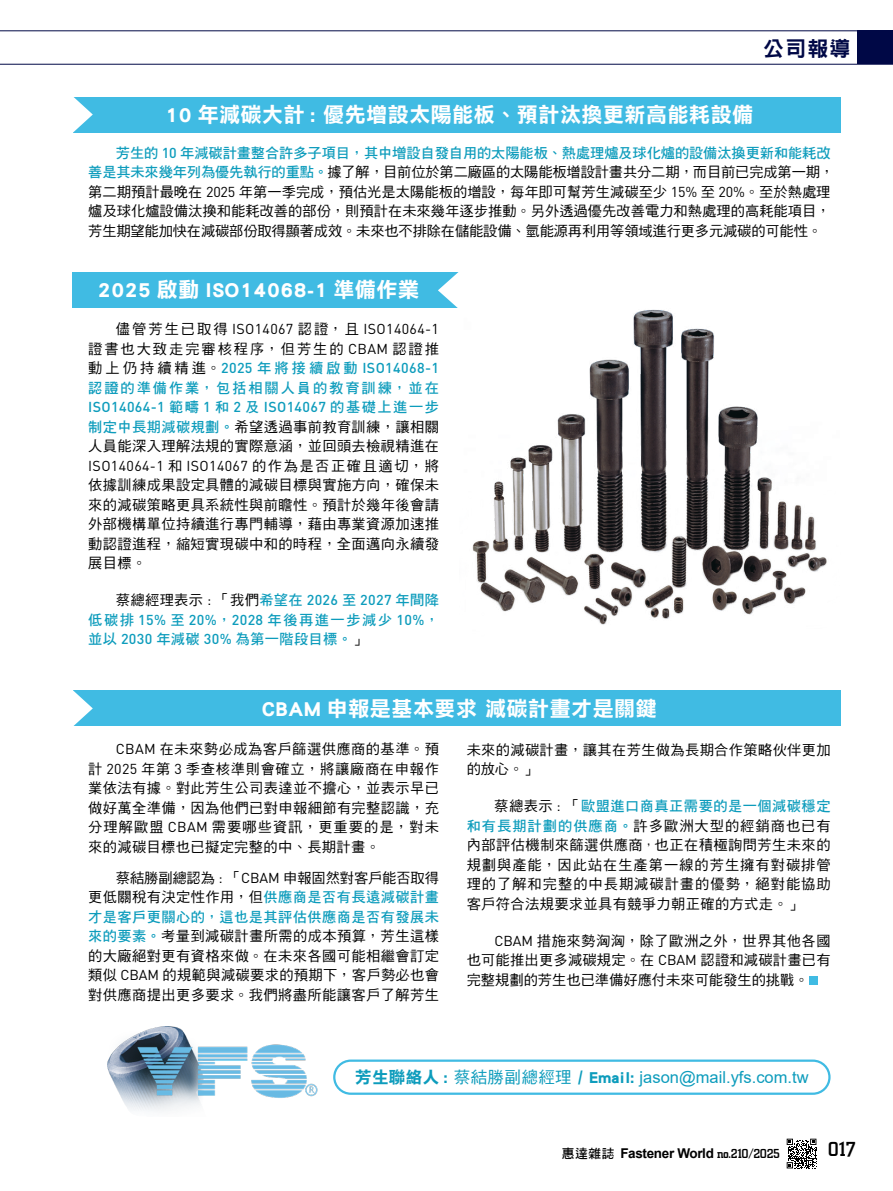
<style>
.page{position:relative;width:893px;height:1191px;background:#fff}
.page>*{position:absolute;margin:0;border:0;box-sizing:border-box;transform-origin:0 0}
.t1{font:21px "DF Li Hei Std W7";letter-spacing:.025em;color:#fff}
.t2{font:21px "DF Hei Std W9";color:#000846}
.t3{font:500 21px "City D";color:#000}
.t4{font:16.5px "Arial";color:#0d9cbc}
.t5{font:14.25px/19.5px "DF Hei Std W5";letter-spacing:.025em;color:#000;text-align:justify}
.t6{font:14.25px/19.5px "DF Hei Std W5";color:#000}
.t7{font:14.25px "DIN Pro";letter-spacing:.025em;color:#000}
.t8{font:500 14.25px "DIN Pro";letter-spacing:.025em;color:#0d9cbc}
.t9{font:14.25px "DF Hei Std W7";letter-spacing:-.01em;color:#0d9cbc}
.t10{font:14.25px/19.5px "DF Hei Std W7";letter-spacing:.065em;color:#0d9cbc}
.t11{font:14.25px/19.5px "DF Hei Std W5";letter-spacing:-.005em;color:#000;text-align:right}
.t12{font:14.25px "DF Hei Std W7";letter-spacing:.03em;color:#0d9cbc}
.t13{font:14.25px "DF Hei Std W5";letter-spacing:.135em;color:#000}
.t14{font:14.25px "DF Hei Std W7";letter-spacing:.135em;color:#0d9cbc}
.t15{font:700 13.5px "Arial";letter-spacing:-.025em;color:#000}
.s1{font-family:"DIN Pro";font-weight:500}
.s2{font-family:"DF Hei Std W7";color:#0d9cbc}
.s3{font-family:"DIN Pro"}
.s4{font-family:"DF Hei Std W5"}
.s5{font-family:"DF Hei Std W5";font-weight:400;color:#000}
.s6{font-family:"DF Hei Std W7";font-weight:400}
.s7{font-family:"DIN Pro";font-weight:500;color:#0d9cbc}
.s8{font-family:"DF Hei Std W5";color:#000}
.s9{font-family:"DIN Pro";color:#000}
.s10{font-size:11.25px}
.s11{font-family:"DF Li Hei Std W7"}
.s12{font-family:"DF Hei Std W7";font-weight:400;font-size:12.75px}
.s13{font-family:"City D";font-weight:500}
</style>
<div class="page">
<div style="left:74px;top:690px;width:767px;height:36px;background:#40bbe3"></div>
<svg style="left:73px;top:690px;width:20px;height:36px"></svg>
<div style="left:72px;top:273px;width:387px;height:35px;background:#40bbe3"></div>
<svg style="left:438px;top:272px;width:21px;height:36px"></svg>
<div style="left:74px;top:97px;width:767px;height:35px;background:#40bbe3"></div>
<div style="left:809px;top:975px;width:8px;height:9px;background:#40bbe3"></div>
<svg style="left:73px;top:97px;width:20px;height:36px"></svg>
<img style="left:472px;top:309px;width:355px;height:316px">
<img style="left:108px;top:1026px;width:210px;height:85px">
<div style="left:333px;top:1059px;width:498px;height:35px;border:2px solid #40bbe3;border-radius:17px"></div>
<div style="left:857px;top:31px;width:36px;height:33px;background:#000846"></div>
<hr style="left:0;top:64px;width:893px;height:1px;background:#000846">
<hr style="left:0;top:31px;width:893px;height:1px;background:#000846">
<svg style="left:787px;top:1138px;width:29px;height:30px"></svg>
<h1 class="t2" style="left:763px;top:37px;width:89px">公司報導</h1>
<h1 class="t1" style="left:166px;top:103px;width:589px">10 年減碳大計 : 優先增設太陽能板、預計汰換更新高能耗設備</h1>
<p class="t9" style="left:116px;top:145px;width:716px">芳生的 <span class="s1">10</span> 年減碳計畫整合許多子項目，其中增設自發自用的太陽能板、熱處理爐及球化爐的設備汰換更新和能耗改</p>
<p class="t6" style="left:88px;top:162px;width:747px"><span class="s2">善是其未來幾年列為優先執行的重點。</span>據了解，目前位於第二廠區的太陽能板增設計畫共分二期，而目前已完成第一期，第二期預計最晚在 <span class="s3">2025</span> 年第一季完成，預估光是太陽能板的增設，每年即可幫芳生減碳至少 <span class="s3">15%</span> 至 <span class="s3">20%</span>。至於熱處理爐及球化爐設備汰換和能耗改善的部份，則預計在未來幾年逐步推動。另外透過優先改善電力和熱處理的高耗能項目，芳生期望能加快在減碳部份取得顯著成效。未來也不排除在儲能設備、氫能源再利用等領域進行更多元減碳的可能性。</p>
<h1 class="t1" style="left:98px;top:278px;width:323px">2025 啟動 ISO14068-1 準備作業</h1>
<p class="t7" style="left:116px;top:319px;width:325px"><span class="s4">儘管芳生已取得</span> ISO14067 <span class="s4">認證，且</span> ISO14064-1</p>
<p class="t13" style="left:88px;top:341px;width:352px">證書也大致走完審核程序，但芳生的 <span class="s3">CBAM</span> 認證推</p>
<p class="t8" style="left:88px;top:358px;width:352px"><span class="s5">動上仍持續精進。</span>2025 <span class="s6">年將接續啟動</span> ISO14068-1</p>
<p class="t14" style="left:88px;top:380px;width:352px">認證的準備作業，包括相關人員的教育訓練，並在</p>
<p class="t8" style="left:88px;top:397px;width:352px">ISO14064-1 <span class="s6">範疇</span> 1 <span class="s6">和</span> 2 <span class="s6">及</span> ISO14067 <span class="s6">的基礎上進一步</span></p>
<p class="t5" style="left:88px;top:416px;width:352px"><span class="s2">制定中長期減碳規劃。</span>希望透過事前教育訓練，讓相關人員能深入理解法規的實際意涵，並回頭去檢視精進在</p>
<p class="t7" style="left:88px;top:456px;width:352px">ISO14064-1 <span class="s4">和</span> ISO14067 <span class="s4">的作為是否正確且適切，將</span></p>
<p class="t5" style="left:88px;top:475px;width:352px">依據訓練成果設定具體的減碳目標與實施方向，確保未來的減碳策略更具系統性與前瞻性。預計於幾年後會請外部機構單位持續進行專門輔導，藉由專業資源加速推動認證進程，縮短實現碳中和的時程，全面邁向永續發展目標。</p>
<p class="t5" style="left:116px;top:590px;width:325px">蔡總經理表示 <span class="s3">:</span> 「我們<span class="s2">希望在</span> <span class="s7">2026</span> <span class="s2">至</span> <span class="s7">2027</span> <span class="s2">年間降</span></p>
<p class="t10" style="left:88px;top:609px;width:352px">低碳排 <span class="s1">15%</span> 至 <span class="s1">20%</span>，<span class="s1">2028</span> 年後再進一步減少 <span class="s1">10%</span>，並以 <span class="s1">2030</span> 年減碳 <span class="s1">30%</span> 為第一階段目標。<span class="s8">」</span></p>
<h1 class="t1" style="left:262px;top:697px;width:397px">CBAM 申報是基本要求 減碳計畫才是關鍵</h1>
<p class="t5" style="left:88px;top:739px;width:352px;text-indent:28px"><span class="s3">CBAM</span> 在未來勢必成為客戶篩選供應商的基準。預計 <span class="s3">2025</span> 年第 <span class="s3">3</span> 季查核準則會確立，將讓廠商在申報作業依法有據。對此芳生公司表達並不擔心，並表示早已做好萬全準備，因為他們已對申報細節有完整認識，充分理解歐盟 <span class="s3">CBAM</span> 需要哪些資訊，更重要的是，對未來的減碳目標也已擬定完整的中、長期計畫。</p>
<p class="t11" style="left:88px;top:868px;width:352px">蔡結勝副總認為 <span class="s3">:</span> 「<span class="s3">CBAM</span> 申報固然對客戶能否取得<br>更低關稅有決定性作用，但<span class="s2">供應商是否有長遠減碳計畫</span></p>
<p class="t12" style="left:88px;top:909px;width:352px">才是客戶更關心的，這也是其評估供應商是否有發展未</p>
<p class="t5" style="left:88px;top:926px;width:352px"><span class="s2">來的要素。</span>考量到減碳計畫所需的成本預算，芳生這樣的大廠絕對更有資格來做。在未來各國可能相繼會訂定類似 <span class="s3">CBAM</span> 的規範與減碳要求的預期下，客戶勢必也會對供應商提出更多要求。我們將盡所能讓客戶了解芳生</p>
<p class="t5" style="left:467px;top:739px;width:365px">未來的減碳計畫，讓其在芳生做為長期合作策略伙伴更加的放心。」</p>
<p class="t12" style="left:494px;top:798px;width:338px"><span class="s8">蔡總表示</span> <span class="s9">:</span> <span class="s8">「</span>歐盟進口商真正需要的是一個減碳穩定</p>
<p class="t5" style="left:467px;top:815px;width:365px"><span class="s2">和有長期計劃的供應商。</span>許多歐洲大型的經銷商也已有內部評估機制來篩選供應商<span class="s10">，</span>也正在積極詢問芳生未來的規劃與產能，因此站在生產第一線的芳生擁有對碳排管理的了解和完整的中長期減碳計畫的優勢，絕對能協助客戶符合法規要求並具有競爭力朝正確的方式走。」</p>
<p class="t5" style="left:467px;top:930px;width:365px;text-indent:28px"><span class="s3">CBAM</span> 措施來勢洶洶，除了歐洲之外，世界其他各國也可能推出更多減碳規定。在 <span class="s3">CBAM</span> 認證和減碳計畫已有完整規劃的芳生也已準備好應付未來可能發生的挑戰。</p>
<p class="t4" style="left:355px;top:1066px;width:455px"><span class="s11">芳生聯絡人 :</span> <span class="s4">蔡結勝副總經理</span> <span class="s11">/ Email:</span> jason@mail.yfs.com.tw</p>
<p class="t15" style="left:562px;top:1143px;width:220px"><span class="s12">惠達雜誌</span> Fastener World <span class="s13">no.210/2025</span></p>
<h1 class="t3" style="left:828px;top:1138px;width:30px">017</h1>
</div>
